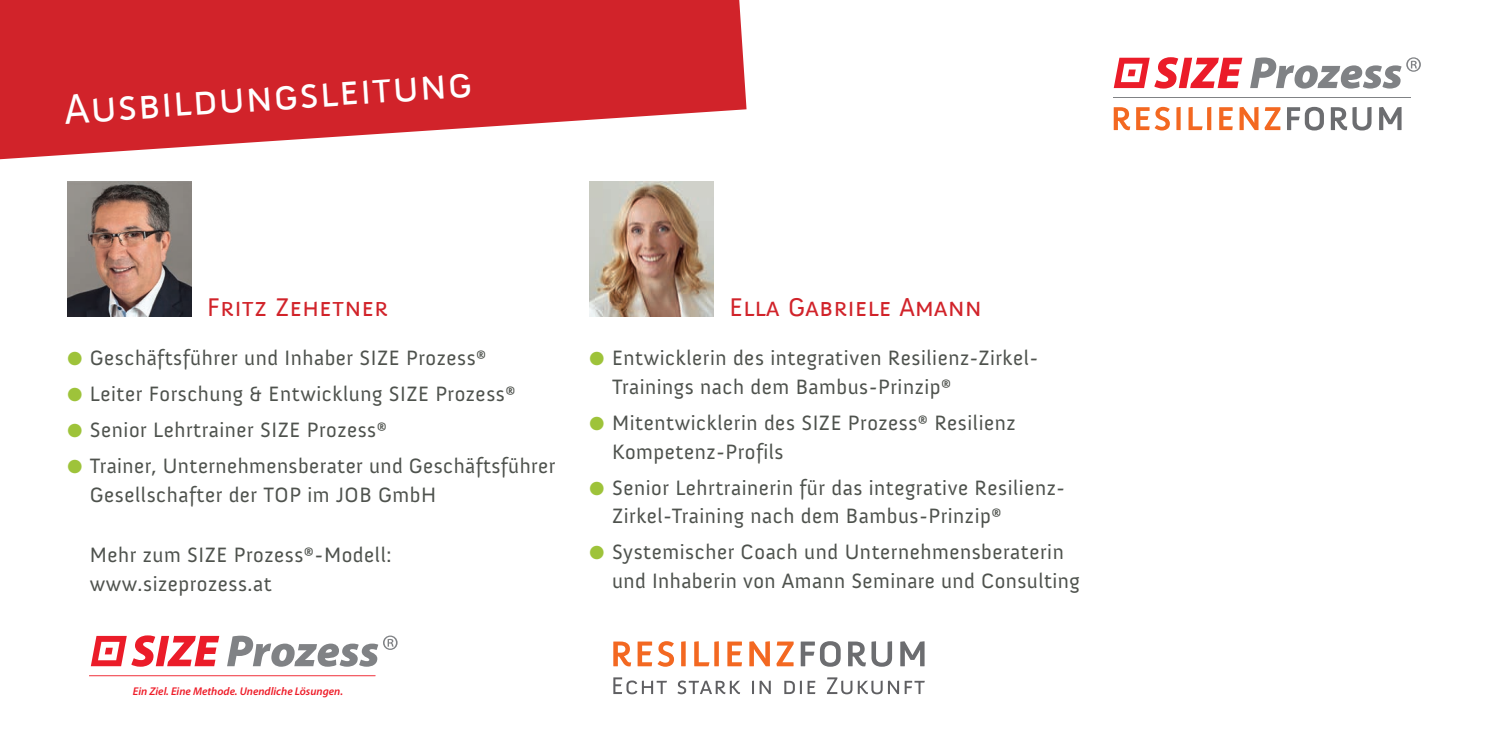
<style>
.page{position:relative;width:1489px;height:745px;background:#fff}
.page>*{position:absolute;margin:0;border:0;box-sizing:border-box;transform-origin:0 0}
.t1{font:42.5px "Anivers SC";color:#fff}
.t2{font:26.25px "Anivers SC";letter-spacing:.02em;color:#d1232a}
.t3{font:21.25px/28.8px "Anivers";letter-spacing:.025em;color:#4e524d}
.t4{font:italic 600 11.25px "Myriad Pro";color:#ee1c28}
.s1{color:#9ec33a}
</style>
<div class="page">
<svg style="left:0;top:0;width:746px;height:159px;fill:#d1232a"></svg>
<svg style="left:1113px;top:107px;width:17px;height:23px"></svg>
<svg style="left:1136px;top:107px;width:33px;height:23px"></svg>
<svg style="left:1176px;top:107px;width:4px;height:23px"></svg>
<svg style="left:1188px;top:107px;width:23px;height:23px"></svg>
<svg style="left:1219px;top:107px;width:13px;height:23px"></svg>
<svg style="left:1239px;top:107px;width:19px;height:23px"></svg>
<svg style="left:1264px;top:107px;width:16px;height:23px"></svg>
<svg style="left:1287px;top:107px;width:36px;height:23px"></svg>
<svg style="left:1330px;top:107px;width:41px;height:23px"></svg>
<svg style="left:1379px;top:107px;width:22px;height:23px"></svg>
<hr style="left:1113px;top:97px;width:297px;height:1px;background:#808285">
<svg style="left:1250px;top:57px;width:170px;height:32px"></svg>
<svg style="left:1113px;top:57px;width:129px;height:31px"></svg>
<svg style="left:227px;top:635px;width:170px;height:31px"></svg>
<svg style="left:91px;top:635px;width:128px;height:31px"></svg>
<svg style="left:613px;top:677px;width:54px;height:16px"></svg>
<svg style="left:677px;top:680px;width:63px;height:13px"></svg>
<svg style="left:752px;top:680px;width:18px;height:13px"></svg>
<svg style="left:784px;top:680px;width:17px;height:13px"></svg>
<svg style="left:807px;top:680px;width:8px;height:13px"></svg>
<svg style="left:826px;top:677px;width:98px;height:16px"></svg>
<svg style="left:613px;top:641px;width:18px;height:25px"></svg>
<svg style="left:637px;top:641px;width:37px;height:25px"></svg>
<svg style="left:681px;top:641px;width:4px;height:24px"></svg>
<svg style="left:694px;top:641px;width:24px;height:24px"></svg>
<svg style="left:727px;top:641px;width:15px;height:24px"></svg>
<svg style="left:749px;top:641px;width:20px;height:24px"></svg>
<svg style="left:776px;top:641px;width:17px;height:24px"></svg>
<svg style="left:800px;top:641px;width:14px;height:24px"></svg>
<svg style="left:820px;top:641px;width:20px;height:25px"></svg>
<svg style="left:848px;top:641px;width:17px;height:25px"></svg>
<svg style="left:871px;top:641px;width:21px;height:25px"></svg>
<svg style="left:900px;top:641px;width:24px;height:24px"></svg>
<img style="left:589px;top:182px;width:124px;height:134px">
<img style="left:67px;top:182px;width:124px;height:134px">
<h1 class="t1" style="left:63px;top:87px;width:410px;rotate:-4deg">Ausbildungsleitung</h1>
<p class="t2" style="left:207px;top:293px;width:182px">Fritz Zehetner</p>
<p class="t3" style="left:67px;top:344px;width:420px"><span class="s1">●</span> Geschäftsführer und Inhaber SIZE Prozess®</p>
<p class="t3" style="left:67px;top:379px;width:449px"><span class="s1">●</span> Leiter Forschung &amp; Entwicklung SIZE Prozess®</p>
<p class="t3" style="left:67px;top:415px;width:321px"><span class="s1">●</span> Senior Lehrtrainer SIZE Prozess®</p>
<p class="t3" style="left:90px;top:451px;width:467px;text-indent:-22px"><span class="s1">●</span> Trainer, Unternehmensberater und Geschäftsführer<br>Gesellschafter der TOP im JOB GmbH</p>
<p class="t3" style="left:90px;top:540px;width:303px">Mehr zum SIZE Prozess®-Modell: www.sizeprozess.at</p>
<p class="t2" style="left:729px;top:293px;width:254px">Ella Gabriele Amann</p>
<p class="t3" style="left:612px;top:344px;width:428px;text-indent:-22px"><span class="s1">●</span> Entwicklerin des integrativen Resilienz-Zirkel-<br>Trainings nach dem Bambus-Prinzip®</p>
<p class="t3" style="left:612px;top:408px;width:405px;text-indent:-22px"><span class="s1">●</span> Mitentwicklerin des SIZE Prozess® Resilienz<br>Kompetenz-Profils</p>
<p class="t3" style="left:612px;top:473px;width:454px;text-indent:-22px"><span class="s1">●</span> Senior Lehrtrainerin für das integrative Resilienz-<br>Zirkel-Training nach dem Bambus-Prinzip®</p>
<p class="t3" style="left:612px;top:537px;width:469px;text-indent:-22px"><span class="s1">●</span> Systemischer Coach und Unternehmensberaterin und Inhaberin von Amann Seminare und Consulting</p>
<p class="t4" style="left:133px;top:683px;width:212px">Ein Ziel. Eine Methode. Unendliche Lösungen.</p>
</div>
